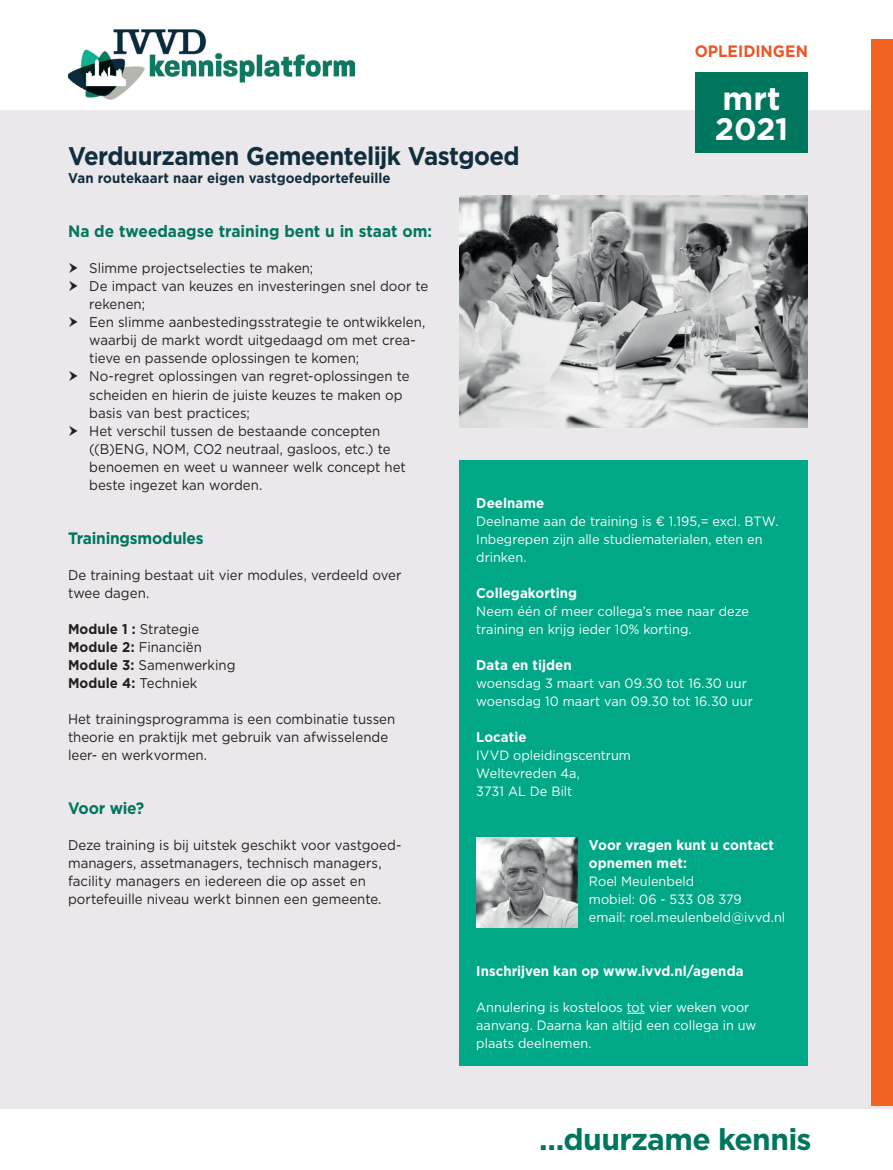
<style>
.page{position:relative;width:893px;height:1170px;background:#fff}
.page>*{position:absolute;margin:0;border:0;box-sizing:border-box;transform-origin:0 0}
._3_datum_kop{font:700 32.4px "Gotham";color:#fff}
._3_datum_kop-2{font:700 31.05px "Gotham";color:#fff}
.t1{font:700 30px "Gotham";letter-spacing:-.02em;color:#00765e}
._2_redactie_kop{font:700 25.5px "Gotham";letter-spacing:-.025em;color:#112e3e;scale:.94 1}
._2_redactie_body{font:700 16.5px "Gotham";letter-spacing:-.005em;color:#00765e;scale:.94 1}
._2_redactie_body-2{font:700 16.5px "Gotham";color:#e95629;scale:.94 1}
._2_redactie_body-3{font:14.1px/18px "Gotham";color:#231f20;scale:.94 1}
._2_redactie_tussenko{font:700 14.1px/18px "Gotham";letter-spacing:.005em;color:#fff;scale:.94 1}
._2_redactie_kop-2{font:700 14.1px "Gotham";letter-spacing:.005em;color:#112e3e;scale:.94 1}
._2_redactie_body-4{font:700 14.1px "Gotham";letter-spacing:.005em;color:#231f20;scale:.94 1}
._2_redactie_body_dia{font:13.5px/18px "Gotham";color:#fff;scale:.94 1}
._2_redactie_tussenko-2{font:13.5px/18px "Gotham";color:#fff;scale:.94 1}
.s1{font-weight:700}
.s2{font-weight:400}
</style>
<div class="page">
<div style="left:0;top:111px;width:893px;height:997px;background:#e8e6e8"></div>
<img style="left:68px;top:29px;width:286px;height:71px">
<div style="left:872px;top:40px;width:21px;height:1066px;background:#f26221"></div>
<div style="left:459px;top:460px;width:349px;height:605px;background:#00a888"></div>
<svg style="left:627px;top:1012px;width:18px;height:1px"></svg>
<div style="left:695px;top:72px;width:113px;height:81px;background:#00765e"></div>
<img style="left:459px;top:195px;width:349px;height:232px">
<img style="left:476px;top:837px;width:101px;height:90px">
<p class="_2_redactie_body-2" style="left:695px;top:40px;width:122px">OPLEIDINGEN</p>
<p class="_2_redactie_kop" style="left:68px;top:139px;width:482px">Verduurzamen Gemeentelijk Vastgoed</p>
<p class="_2_redactie_kop-2" style="left:68px;top:169px;width:345px">Van routekaart naar eigen vastgoedportefeuille</p>
<p class="_3_datum_kop" style="left:722px;top:77px;width:60px">mrt</p>
<p class="_3_datum_kop-2" style="left:715px;top:108px;width:75px">2021</p>
<p class="_2_redactie_body" style="left:68px;top:220px;width:389px">Na de tweedaagse training bent u in staat om:</p>
<p class="_2_redactie_body-3" style="left:89px;top:259px;width:240px">Slimme projectselecties te maken;</p>
<p class="_2_redactie_body-3" style="left:89px;top:277px;width:362px">De impact van keuzes en investeringen snel door te rekenen;</p>
<p class="_2_redactie_body-3" style="left:89px;top:313px;width:359px">Een slimme aanbestedingsstrategie te ontwikkelen, waarbij de markt wordt uitgedaagd om met crea&shy;tieve en passende oplossingen te komen;</p>
<p class="_2_redactie_body-3" style="left:89px;top:367px;width:342px">No-regret oplossingen van regret-oplossingen te scheiden en hierin de juiste keuzes te maken op basis van best practices;</p>
<p class="_2_redactie_body-3" style="left:89px;top:421px;width:338px">Het verschil tussen de bestaande concepten ((B)ENG, NOM, CO2 neutraal, gasloos, etc.) te benoemen en weet u wanneer welk concept het beste ingezet kan worden.</p>
<p class="_2_redactie_body" style="left:68px;top:526px;width:146px">Trainingsmodules</p>
<p class="_2_redactie_body-3" style="left:68px;top:565px;width:356px">De training bestaat uit vier modules, verdeeld over twee dagen.</p>
<p class="_2_redactie_body-3" style="left:68px;top:619px;width:141px"><span class="s1">Module 1 :</span> Strategie</p>
<p class="_2_redactie_body-3" style="left:68px;top:637px;width:144px"><span class="s1">Module 2:</span> Financiën</p>
<p class="_2_redactie_body-3" style="left:68px;top:655px;width:180px"><span class="s1">Module 3:</span> Samenwerking</p>
<p class="_2_redactie_body-4" style="left:68px;top:673px;width:139px">Module 4: <span class="s2">Techniek</span></p>
<p class="_2_redactie_body-3" style="left:68px;top:709px;width:350px">Het trainingsprogramma is een combinatie tussen theorie en praktijk met gebruik van afwisselende leer- en werkvormen.</p>
<p class="_2_redactie_body" style="left:68px;top:796px;width:83px">Voor wie?</p>
<p class="_2_redactie_body-3" style="left:68px;top:835px;width:356px">Deze training is bij uitstek geschikt voor vastgoed&shy;managers, assetmanagers, technisch managers, facility managers en iedereen die op asset en portefeuille niveau werkt binnen een gemeente.</p>
<p class="_2_redactie_tussenko" style="left:476px;top:493px;width:74px">Deelname</p>
<p class="_2_redactie_tussenko-2" style="left:476px;top:511px;width:323px">Deelname aan de training is € 1.195,= excl. BTW.<br>Inbegrepen zijn alle studiematerialen, eten en drinken.</p>
<p class="_2_redactie_tussenko" style="left:476px;top:583px;width:109px">Collegakorting</p>
<p class="_2_redactie_body_dia" style="left:476px;top:601px;width:292px">Neem één of meer collega’s mee naar deze training en krijg ieder 10% korting.</p>
<p class="_2_redactie_tussenko" style="left:476px;top:655px;width:103px">Data en tijden</p>
<p class="_2_redactie_body_dia" style="left:476px;top:673px;width:289px">woensdag 3 maart van 09.30 tot 16.30 uur</p>
<p class="_2_redactie_body_dia" style="left:476px;top:691px;width:296px">woensdag 10 maart van 09.30 tot 16.30 uur</p>
<p class="_2_redactie_tussenko" style="left:476px;top:727px;width:55px">Locatie</p>
<p class="_2_redactie_body_dia" style="left:476px;top:745px;width:166px">IVVD opleidingscentrum</p>
<p class="_2_redactie_body_dia" style="left:476px;top:763px;width:112px">Weltevreden 4a,</p>
<p class="_2_redactie_body_dia" style="left:476px;top:781px;width:104px">3731 AL De Bilt</p>
<p class="_2_redactie_tussenko" style="left:589px;top:835px;width:198px">Voor vragen kunt u contact opnemen met:</p>
<p class="_2_redactie_body_dia" style="left:589px;top:871px;width:114px">Roel Meulenbeld</p>
<p class="_2_redactie_body_dia" style="left:589px;top:889px;width:164px">mobiel: 06 - 533 08 379</p>
<p class="_2_redactie_body_dia" style="left:589px;top:907px;width:210px">email: roel.meulenbeld@ivvd.nl</p>
<p class="_2_redactie_tussenko" style="left:476px;top:961px;width:286px">Inschrijven kan op www.ivvd.nl/agenda</p>
<p class="_2_redactie_body_dia" style="left:476px;top:997px;width:300px">Annulering is kosteloos tot vier weken voor aanvang. Daarna kan altijd een collega in uw plaats deelnemen.</p>
<p class="t1" style="left:539px;top:1119px;width:274px">...duurzame kennis</p>
</div>
